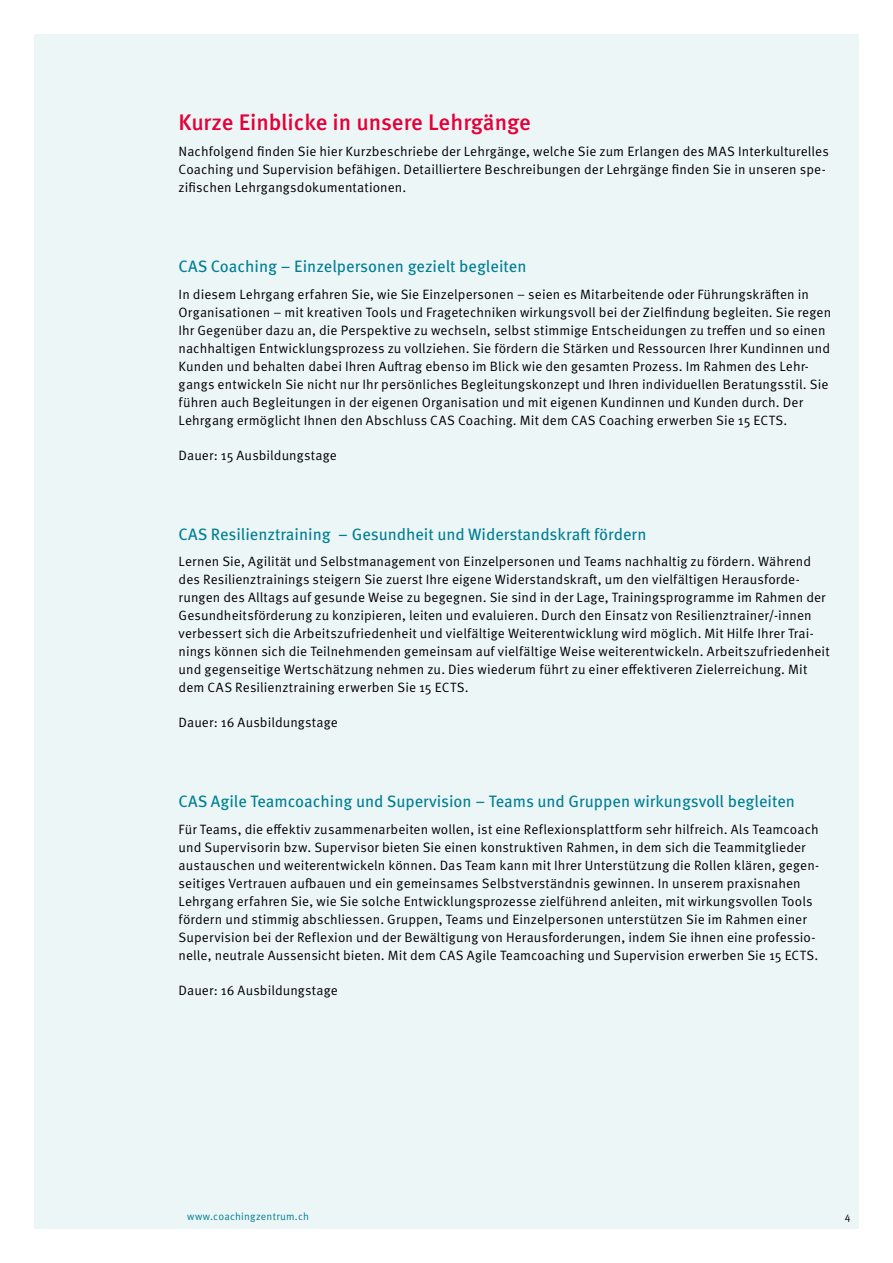
<style>
.page{position:relative;width:893px;height:1263px;background:#fff}
.page>*{position:absolute;margin:0;border:0;box-sizing:border-box;transform-origin:0 0}
.t1{font:500 22.5px "Meta OT";letter-spacing:-.005em;color:#e40038}
.t2{font:16.5px "Meta OT";color:#007f93}
.t3{font:13.5px/18px "Meta OT Norm";letter-spacing:.005em;color:#000}
.t4{font:10.5px "Meta OT Norm";letter-spacing:.015em;color:#007f93}
.t5{font:10.5px "Meta OT Norm";color:#000}
</style>
<div class="page">
<div style="left:34px;top:34px;width:825px;height:1195px;background:#edf6f7"></div>
<h1 class="t1" style="left:179px;top:108px;width:354px">Kurze Einblicke in unsere Lehrgänge</h1>
<p class="t3" style="left:179px;top:143px;width:652px">Nachfolgend finden Sie hier Kurzbeschriebe der Lehrgänge, welche Sie zum Erlangen des MAS Interkulturelles<br>Coaching und Supervision befähigen. Detailliertere Beschreibungen der Lehrgänge finden Sie in unseren spe&shy;zifischen Lehrgangsdokumentationen.</p>
<p class="t2" style="left:179px;top:256px;width:349px">CAS Coaching – Einzelpersonen gezielt begleiten</p>
<p class="t3" style="left:179px;top:285px;width:654px">In diesem Lehrgang erfahren Sie, wie Sie Einzelpersonen – seien es Mitarbeitende oder Führungskräften in Organisationen – mit kreativen Tools und Fragetechniken wirkungsvoll bei der Zielfindung begleiten. Sie regen Ihr Gegenüber dazu an, die Perspektive zu wechseln, selbst stimmige Entscheidungen zu treffen und so einen nachhaltigen Entwicklungsprozess zu vollziehen. Sie fördern die Stärken und Ressourcen Ihrer Kundinnen und Kunden und behalten dabei Ihren Auftrag ebenso im Blick wie den gesamten Prozess. Im Rahmen des Lehr&shy;gangs entwickeln Sie nicht nur Ihr persönliches Begleitungskonzept und Ihren individuellen Beratungsstil. Sie führen auch Begleitungen in der eigenen Organisation und mit eigenen Kundinnen und Kunden durch. Der Lehrgang ermöglicht Ihnen den Abschluss CAS Coaching. Mit dem CAS Coaching erwerben Sie 15 ECTS.</p>
<p class="t3" style="left:179px;top:446px;width:160px">Dauer: 15 Ausbildungstage</p>
<p class="t2" style="left:179px;top:524px;width:469px">CAS Resilienztraining – Gesundheit und Widerstandskraft fördern</p>
<p class="t3" style="left:179px;top:553px;width:653px">Lernen Sie, Agilität und Selbstmanagement von Einzelpersonen und Teams nachhaltig zu fördern. Während des Resilienztrainings steigern Sie zuerst Ihre eigene Widerstandskraft, um den vielfältigen Herausforde&shy;rungen des Alltags auf gesunde Weise zu begegnen. Sie sind in der Lage, Trainingsprogramme im Rahmen der Gesundheitsförderung zu konzipieren, leiten und evaluieren. Durch den Einsatz von Resilienztrainer/-innen verbessert sich die Arbeitszufriedenheit und vielfältige Weiterentwicklung wird möglich. Mit Hilfe Ihrer Trai&shy;nings können sich die Teilnehmenden gemeinsam auf vielfältige Weise weiterentwickeln. Arbeitszufriedenheit und gegenseitige Wertschätzung nehmen zu. Dies wiederum führt zu einer effektiveren Zielerreichung. Mit dem CAS Resilienztraining erwerben Sie 15 ECTS.</p>
<p class="t3" style="left:179px;top:714px;width:161px">Dauer: 16 Ausbildungstage</p>
<p class="t2" style="left:179px;top:791px;width:618px">CAS Agile Teamcoaching und Supervision – Teams und Gruppen wirkungsvoll begleiten</p>
<p class="t3" style="left:179px;top:820px;width:642px">Für Teams, die effektiv zusammenarbeiten wollen, ist eine Reflexionsplattform sehr hilfreich. Als Teamcoach und Supervisorin bzw. Supervisor bieten Sie einen konstruktiven Rahmen, in dem sich die Teammitglieder austauschen und weiterentwickeln können. Das Team kann mit Ihrer Unterstützung die Rollen klären, gegen&shy;seitiges Vertrauen aufbauen und ein gemeinsames Selbstverständnis gewinnen. In unserem praxisnahen Lehrgang erfahren Sie, wie Sie solche Entwicklungsprozesse zielführend anleiten, mit wirkungsvollen Tools fördern und stimmig abschliessen. Gruppen, Teams und Einzelpersonen unterstützen Sie im Rahmen einer Supervision bei der Reflexion und der Bewältigung von Herausforderungen, indem Sie ihnen eine professio&shy;nelle, neutrale Aussensicht bieten. Mit dem CAS Agile Teamcoaching und Supervision erwerben Sie 15 ECTS.</p>
<p class="t3" style="left:179px;top:981px;width:161px">Dauer: 16 Ausbildungstage</p>
<p class="t4" style="left:187px;top:1210px;width:123px">www.coachingzentrum.ch</p>
<p class="t5" style="left:845px;top:1210px;width:7px">4</p>
</div>
